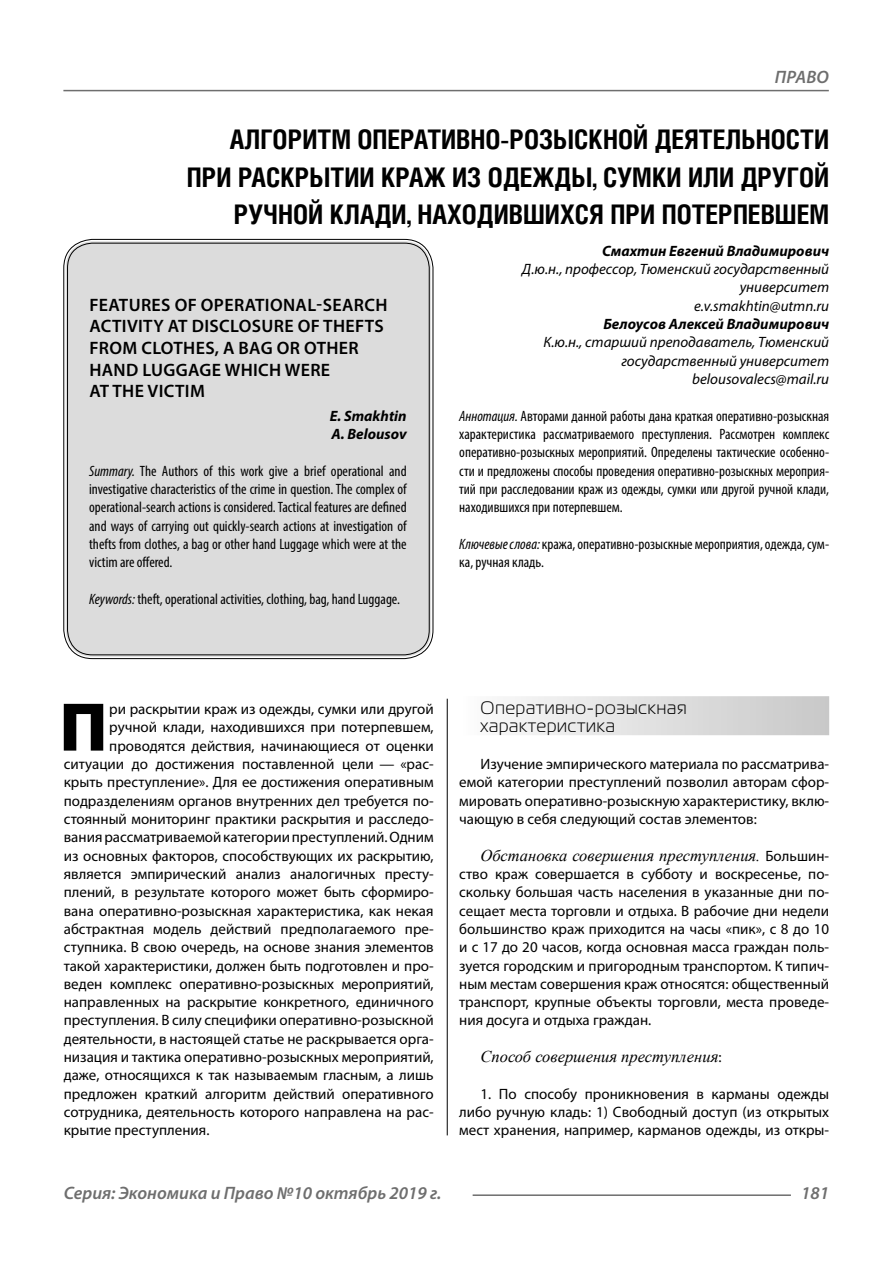
<style>
.page{position:relative;width:893px;height:1263px;background:#fff}
.page>*{position:absolute;margin:0;border:0;box-sizing:border-box;transform-origin:0 0}
.Bukvica{font:900 69.3px "Myriad Pro";color:#000}
.Header{font:700 27px/37.5px "Helios Cond C";color:#000;text-align:right}
.Header-eng{font:600 18px/21.6px "Myriad Pro";letter-spacing:.02em;color:#000}
.t1{font:italic 600 18px "Myriad Pro";color:#6e6e6e}
.Subheader_2lines{font:18px/18.3px "Magistral C";letter-spacing:.05em;color:#000}
.Normal{font:italic 16.5px "Times New Roman";color:#000}
.Bukvica-2{font:15px "Myriad Pro";color:#000}
.Normal-2{font:15px/18.3px "Myriad Pro";color:#000;text-align:justify}
.Annotation-rus{font:condensed 15px/18.3px "Myriad Pro";color:#000;text-align:justify}
.Annotation-eng{font:condensed 15px/18.3px "Myriad Pro";color:#000;text-align:justify}
.Author-doc{font:italic 15px/18.3px "Myriad Pro";color:#000;text-align:right}
.Author{font:italic 700 15px "Myriad Pro";color:#000}
.Author-email{font:italic 15px "Myriad Pro";color:#000}
.Author-eng{font:italic 700 15px "Myriad Pro";color:#000}
.s1{font-style:italic}
.s2{font-family:"Myriad Pro";font-style:normal;font-size:15px}
</style>
<div class="page">
<hr style="left:447px;top:128px;width:1px;height:1007px;background:#000">
<div style="left:438px;top:677px;width:391px;height:21px;background:#fff"></div>
<div style="left:459px;top:696px;width:370px;height:39px;background:linear-gradient(to right,#fcfcfc,#c8c8c8)"></div>
<div style="left:66px;top:241px;width:365px;height:416px;background:#dcdcdc;border-radius:27px"></div>
<hr style="left:63px;top:90px;width:766px;height:1px;background:#6e6e6e">
<hr style="left:473px;top:1194px;width:318px;height:2px;background:#6e6e6e">
<p class="t1" style="left:775px;top:66px;width:24px">Право</p>
<p class="Header" style="left:187px;top:120px;width:644px">АЛГОРИТМ ОПЕРАТИВНО-РОЗЫСКНОЙ ДЕЯТЕЛЬНОСТИ<br>ПРИ РАСКРЫТИИ КРАЖ ИЗ ОДЕЖДЫ, СУМКИ ИЛИ ДРУГОЙ<br>РУЧНОЙ КЛАДИ, НАХОДИВШИХСЯ ПРИ ПОТЕРПЕВШЕМ</p>
<p class="Author" style="left:602px;top:241px;width:229px">Смахтин Евгений Владимирович</p>
<p class="Author-doc" style="left:522px;top:260px;width:308px">Д.ю.н., профессор, Тюменский государственный университет</p>
<p class="Author-email" style="left:694px;top:296px;width:137px">e.v.smakhtin@utmn.ru</p>
<p class="Author" style="left:603px;top:314px;width:227px">Белоусов Алексей Владимирович</p>
<p class="Author-doc" style="left:543px;top:333px;width:287px">К.ю.н., старший преподаватель, Тюменский государственный университет</p>
<p class="Author-email" style="left:692px;top:370px;width:139px">belousovalecs@mail.ru</p>
<p class="Annotation-rus" style="left:459px;top:406px;width:371px"><span class="s1">Аннотация.</span> Авторами данной работы дана краткая оперативно-розыскная характеристика рассматриваемого преступления. Рассмотрен комплекс оперативно-розыскных мероприятий. Определены тактические особенно&shy;сти и предложены способы проведения оперативно-розыскных мероприя&shy;тий при расследовании краж из одежды, сумки или другой ручной клади, находившихся при потерпевшем.</p>
<p class="Annotation-rus" style="left:459px;top:535px;width:371px"><span class="s1">Ключевые слова:</span> кража, оперативно-розыскные мероприятия, одежда, сум&shy;ка, ручная кладь.</p>
<p class="Header-eng" style="left:89px;top:293px;width:300px">FEATURES OF OPERATIONAL-SEARCH<br>ACTIVITY AT DISCLOSURE OF THEFTS<br>FROM CLOTHES, A BAG OR OTHER<br>HAND LUGGAGE WHICH WERE<br>AT THE VICTIM</p>
<p class="Author-eng" style="left:330px;top:406px;width:78px">E. Smakhtin</p>
<p class="Author-eng" style="left:331px;top:424px;width:77px">A. Belousov</p>
<p class="Annotation-eng" style="left:89px;top:461px;width:319px"><span class="s1">Summary.</span> The Authors of this work give a brief operational and investigative characteristics of the crime in question. The complex of operational-search actions is considered. Tactical features are defined and ways of carrying out quickly-search actions at investigation of thefts from clothes, a bag or other hand Luggage which were at the victim are offered.</p>
<p class="Annotation-eng" style="left:89px;top:590px;width:312px"><span class="s1">Keywords:</span> theft, operational activities, clothing, bag, hand Luggage.</p>
<p class="Bukvica" style="left:59px;top:681px;width:50px">П</p>
<p class="Bukvica-2" style="left:109px;top:700px;width:326px">ри раскрытии краж из одежды, сумки или другой</p>
<p class="Bukvica-2" style="left:109px;top:718px;width:326px">ручной клади, находившихся при потерпевшем,</p>
<p class="Bukvica-2" style="left:109px;top:736px;width:326px">проводятся действия, начинающиеся от оценки</p>
<p class="Bukvica-2" style="left:64px;top:755px;width:371px">ситуации до достижения поставленной цели — «рас-</p>
<p class="Bukvica-2" style="left:64px;top:773px;width:371px">крыть преступление». Для ее достижения оперативным</p>
<p class="Bukvica-2" style="left:64px;top:791px;width:371px">подразделениям органов внутренних дел требуется по-</p>
<p class="Bukvica-2" style="left:64px;top:810px;width:371px">стоянный мониторинг практики раскрытия и расследо-</p>
<p class="Bukvica-2" style="left:64px;top:828px;width:371px">вания рассматриваемой категории преступлений. Одним</p>
<p class="Bukvica-2" style="left:64px;top:846px;width:371px">из основных факторов, способствующих их раскрытию,</p>
<p class="Bukvica-2" style="left:64px;top:864px;width:371px">является эмпирический анализ аналогичных престу-</p>
<p class="Bukvica-2" style="left:64px;top:883px;width:371px">плений, в результате которого может быть сформиро-</p>
<p class="Bukvica-2" style="left:64px;top:901px;width:371px">вана оперативно-розыскная характеристика, как некая</p>
<p class="Bukvica-2" style="left:64px;top:919px;width:371px">абстрактная модель действий предполагаемого пре-</p>
<p class="Bukvica-2" style="left:64px;top:938px;width:371px">ступника. В свою очередь, на основе знания элементов</p>
<p class="Bukvica-2" style="left:64px;top:956px;width:371px">такой характеристики, должен быть подготовлен и про-</p>
<p class="Bukvica-2" style="left:64px;top:974px;width:371px">веден комплекс оперативно-розыскных мероприятий,</p>
<p class="Bukvica-2" style="left:64px;top:993px;width:371px">направленных на раскрытие конкретного, единичного</p>
<p class="Bukvica-2" style="left:64px;top:1011px;width:371px">преступления. В силу специфики оперативно-розыскной</p>
<p class="Bukvica-2" style="left:64px;top:1029px;width:371px">деятельности, в настоящей статье не раскрывается орга-</p>
<p class="Bukvica-2" style="left:64px;top:1048px;width:371px">низация и тактика оперативно-розыскных мероприятий,</p>
<p class="Bukvica-2" style="left:64px;top:1066px;width:371px">даже, относящихся к так называемым гласным, а лишь</p>
<p class="Bukvica-2" style="left:64px;top:1084px;width:371px">предложен краткий алгоритм действий оперативного</p>
<p class="Bukvica-2" style="left:64px;top:1103px;width:371px">сотрудника, деятельность которого направлена на рас-</p>
<p class="Bukvica-2" style="left:64px;top:1121px;width:147px">крытие преступления.</p>
<p class="Subheader_2lines" style="left:480px;top:698px;width:208px">Оперативно-розыскная характеристика</p>
<p class="Normal-2" style="left:459px;top:754px;width:371px;text-indent:21px">Изучение эмпирического материала по рассматрива&shy;емой категории преступлений позволил авторам сфор&shy;мировать оперативно-розыскную характеристику, вклю&shy;чающую в себя следующий состав элементов:</p>
<p class="Normal" style="left:480px;top:844px;width:350px">Обстановка совершения преступления. <span class="s2">Большин-</span></p>
<p class="Normal-2" style="left:459px;top:864px;width:371px">ство краж совершается в субботу и воскресенье, по&shy;скольку большая часть населения в указанные дни по&shy;сещает места торговли и отдыха. В рабочие дни недели большинство краж приходится на часы «пик», с 8 до 10 и с 17 до 20 часов, когда основная масса граждан поль&shy;зуется городским и пригородным транспортом. К типич&shy;ным местам совершения краж относятся: общественный транспорт, крупные объекты торговли, места проведе&shy;ния досуга и отдыха граждан.</p>
<p class="Normal" style="left:480px;top:1045px;width:242px">Способ совершения преступления<span class="s2">:</span></p>
<p class="Normal-2" style="left:459px;top:1084px;width:371px;text-indent:21px">1. По способу проникновения в карманы одежды либо ручную кладь: 1) Свободный доступ (из открытых мест хранения, например, карманов одежды, из откры-</p>
<p class="t1" style="left:64px;top:1182px;width:379px">Серия: Экономика и Право №10 октябрь 2019 г.</p>
<p class="t1" style="left:801px;top:1182px;width:30px">181</p>
</div>
